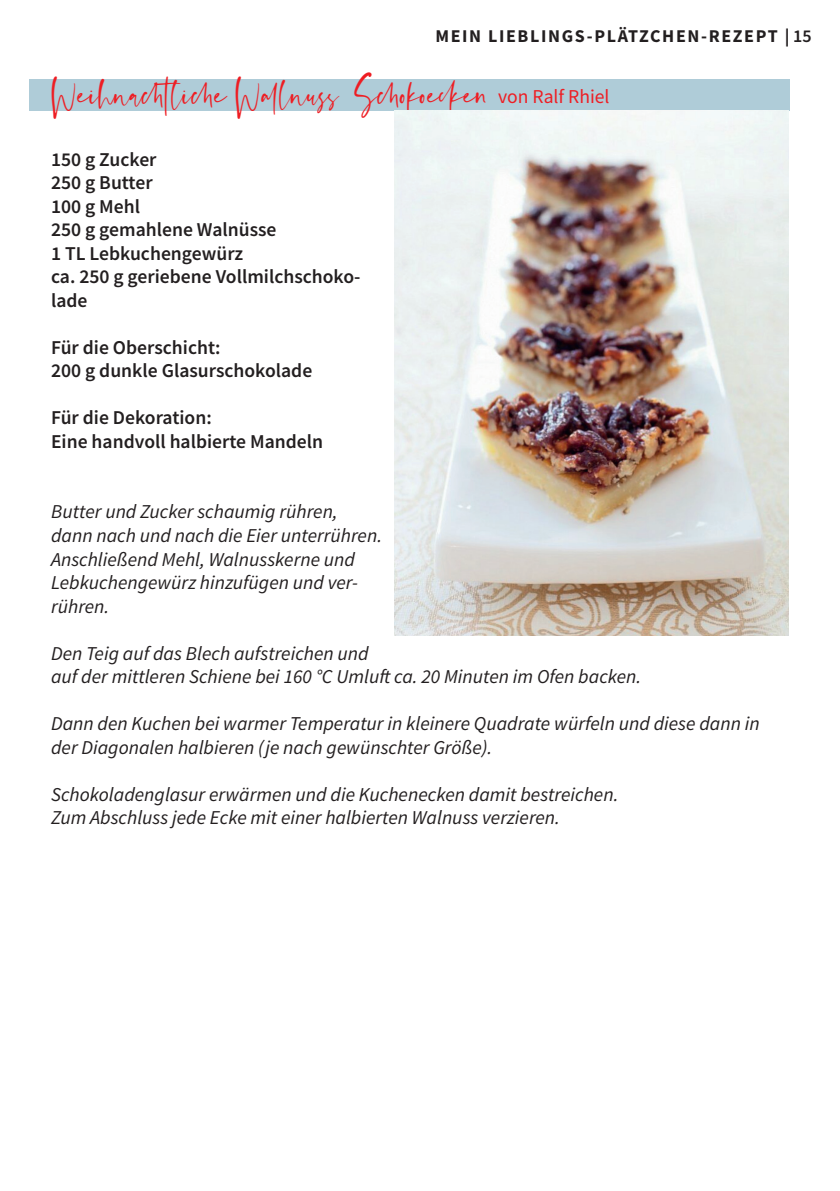
<style>
.page{position:relative;width:840px;height:1191px;background:#fff}
.page>*{position:absolute;margin:0;border:0;box-sizing:border-box;transform-origin:0 0}
.t1{font:42px "Anastacy";color:#ee1d23}
.t2{font:italic 19.6px/23.6px "Source Sans Pro";color:#231f20}
.t3{font:600 19.6px/23.6px "Source Sans Pro";color:#231f20}
.t4{font:700 18px "Source Sans Pro";letter-spacing:.09em;color:#231f20}
.s1{font-weight:600}
.s2{font-family:"Source Sans Pro";font-size:19.6px}
</style>
<div class="page">
<div style="left:29px;top:79px;width:760px;height:32px;background:#afccd8"></div>
<img style="left:394px;top:111px;width:394px;height:524px">
<p class="t4" style="left:435px;top:24px;width:377px">MEIN LIEBLINGS-PLÄTZCHEN-REZEPT |<span class="s1">15</span></p>
<h1 class="t1" style="left:51px;top:70px;width:559px">Weihnachtliche Wallnuss-Schokoecken <span class="s2">von Ralf Rhiel</span></h1>
<p class="t3" style="left:51px;top:147px;width:311px">150 g Zucker<br>250 g Butter<br>100 g Mehl<br>250 g gemahlene Walnüsse<br>1 TL Lebkuchengewürz<br>ca. 250 g geriebene Vollmilchschoko&shy;lade</p>
<p class="t3" style="left:51px;top:335px;width:262px">Für die Oberschicht:<br>200 g dunkle Glasurschokolade</p>
<p class="t3" style="left:51px;top:406px;width:273px">Für die Dekoration:<br>Eine handvoll halbierte Mandeln</p>
<p class="t2" style="left:51px;top:500px;width:332px">Butter und Zucker schaumig rühren, dann nach und nach die Eier unterrühren.<br>Anschließend Mehl, Walnusskerne und<br>Lebkuchengewürz hinzufügen und ver&shy;rühren.</p>
<p class="t2" style="left:51px;top:641px;width:591px">Den Teig auf das Blech aufstreichen und<br>auf der mittleren Schiene bei 160 °C Umluft ca. 20 Minuten im Ofen backen.</p>
<p class="t2" style="left:51px;top:711px;width:709px">Dann den Kuchen bei warmer Temperatur in kleinere Quadrate würfeln und diese dann in der Diagonalen halbieren (je nach gewünschter Größe).</p>
<p class="t2" style="left:51px;top:782px;width:568px">Schokoladenglasur erwärmen und die Kuchenecken damit bestreichen.<br>Zum Abschluss jede Ecke mit einer halbierten Walnuss verzieren.</p>
</div>
